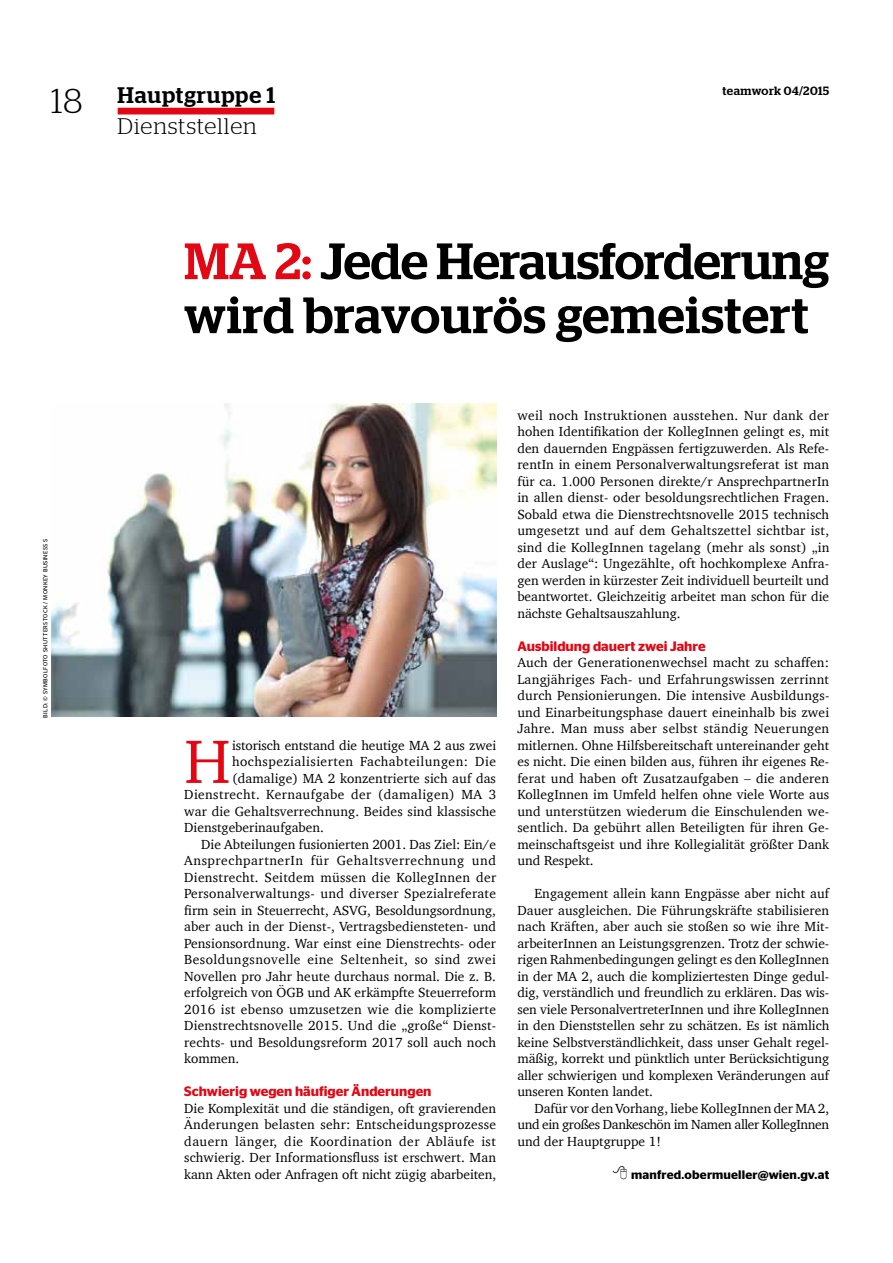
<style>
.page{position:relative;width:893px;height:1263px;background:#fff}
.page>*{position:absolute;margin:0;border:0;box-sizing:border-box;transform-origin:0 0}
.t1{font:62.7px "Charter";color:#e30613}
.t2{font:500 51px/54px "Stag";color:#000}
.t3{font:300 22.5px/30.9px "Stag";letter-spacing:.04em;color:#000}
.t4{font:600 13.65px "Stag Sans";color:#e30613}
.t5{font:13.5px/16.5px "Charter";letter-spacing:.005em;color:#000;text-align:justify}
.t6{font:13.5px "Charter";letter-spacing:.035em;color:#000}
.t7{font:13.5px "Charter";letter-spacing:.025em;color:#000}
.t8{font:13.5px "Charter";letter-spacing:.04em;color:#000}
.t9{font:13.5px "Charter";letter-spacing:.03em;color:#000}
.t10{font:600 12.3px "Stag Sans";letter-spacing:.015em;color:#000}
.t11{font:500 12px "Stag";letter-spacing:.04em;color:#000}
.t12{font:6px "Stag Sans";letter-spacing:.06em;color:#000}
.s1{font-size:34.5px}
.s2{font-weight:500}
.s3{color:#e30613}
</style>
<div class="page">
<div style="left:118px;top:108px;width:156px;height:6px;background:#e30613"></div>
<img style="left:51px;top:403px;width:445px;height:314px">
<h3 class="t3" style="left:118px;top:79px;width:159px;text-indent:-67px"><span class="s1">18</span> <span class="s2">Hauptgruppe 1<br></span>Dienststellen</h3>
<p class="t11" style="left:722px;top:83px;width:108px">teamwork 04/2015</p>
<p class="t12" style="left:42px;top:717px;width:180px;rotate:-90deg">Bild: © Symbolfoto Shutterstock / Monkey Business s</p>
<h2 class="t2" style="left:184px;top:234px;width:646px"><span class="s3">MA 2:</span> Jede Herausforderung wird bravourös gemeistert</h2>
<h1 class="t1" style="left:184px;top:707px;width:48px">H</h1>
<p class="t5" style="left:232px;top:737px;width:266px">istorisch entstand die heutige MA 2 aus zwei</p>
<p class="t6" style="left:232px;top:750px;width:265px">hochspezialisierten Fachabteilungen: Die</p>
<p class="t5" style="left:232px;top:770px;width:265px">(damalige) MA 2 konzentrierte sich auf das</p>
<p class="t9" style="left:184px;top:783px;width:313px">Dienstrecht. Kernaufgabe der (damaligen) MA 3</p>
<p class="t5" style="left:184px;top:803px;width:313px">war die Gehaltsverrechnung. Beides sind klassische</p>
<p class="t5" style="left:184px;top:819px;width:141px">Dienstgeberinaufgaben.</p>
<p class="t5" style="left:201px;top:836px;width:296px">Die Abteilungen fusionierten 2001. Das Ziel: Ein/e</p>
<p class="t8" style="left:184px;top:849px;width:313px">AnsprechpartnerIn für Gehaltsverrechnung und</p>
<p class="t7" style="left:184px;top:866px;width:313px">Dienstrecht. Seitdem müssen die KollegInnen der</p>
<p class="t5" style="left:184px;top:885px;width:313px">Personalverwaltungs- und diverser Spezialreferate</p>
<p class="t5" style="left:184px;top:902px;width:313px">firm sein in Steuerrecht, ASVG, Besoldungsordnung,</p>
<p class="t5" style="left:184px;top:918px;width:313px">aber auch in der Dienst-, Vertragsbediensteten- und</p>
<p class="t5" style="left:184px;top:935px;width:313px">Pensionsordnung. War einst eine Dienstrechts- oder</p>
<p class="t6" style="left:184px;top:948px;width:313px">Besoldungsnovelle eine Seltenheit, so sind zwei</p>
<p class="t5" style="left:184px;top:968px;width:313px">Novellen pro Jahr heute durchaus normal. Die z. B.</p>
<p class="t5" style="left:184px;top:984px;width:313px">erfolgreich von ÖGB und AK erkämpfte Steuerreform</p>
<p class="t5" style="left:184px;top:1001px;width:313px">2016 ist ebenso umzusetzen wie die komplizierte</p>
<p class="t5" style="left:184px;top:1017px;width:313px">Dienstrechtsnovelle 2015. Und die „große“ Dienst-</p>
<p class="t5" style="left:184px;top:1034px;width:313px">rechts- und Besoldungsreform 2017 soll auch noch</p>
<p class="t5" style="left:184px;top:1050px;width:57px">kommen.</p>
<p class="t4" style="left:184px;top:1084px;width:249px">Schwierig wegen häufiger Änderungen</p>
<p class="t5" style="left:184px;top:1100px;width:313px">Die Komplexität und die ständigen, oft gravierenden Änderungen belasten sehr: Entscheidungsprozesse dauern länger, die Koordination der Abläufe ist schwierig. Der Informationsfluss ist erschwert. Man kann Akten oder Anfragen oft nicht zügig abarbeiten,</p>
<p class="t5" style="left:517px;top:407px;width:313px">weil noch Instruktionen ausstehen. Nur dank der hohen Identifikation der KollegInnen gelingt es, mit den dauernden Engpässen fertigzuwerden. Als Refe&shy;rentIn in einem Personalverwaltungsreferat ist man für ca. 1.000 Personen direkte/r AnsprechpartnerIn in allen dienst- oder besoldungsrechtlichen Fragen.<br>Sobald etwa die Dienstrechtsnovelle 2015 technisch umgesetzt und auf dem Gehaltszettel sichtbar ist, sind die KollegInnen tagelang (mehr als sonst) „in der Auslage“: Ungezählte, oft hochkomplexe Anfra&shy;gen werden in kürzester Zeit individuell beurteilt und beantwortet. Gleichzeitig arbeitet man schon für die nächste Gehaltsauszahlung.</p>
<p class="t4" style="left:517px;top:638px;width:190px">Ausbildung dauert zwei Jahre</p>
<p class="t5" style="left:517px;top:654px;width:313px">Auch der Generationenwechsel macht zu schaffen:<br>Langjähriges Fach- und Erfahrungswissen zerrinnt durch Pensionierungen. Die intensive Ausbildungs&shy;und Einarbeitungsphase dauert eineinhalb bis zwei Jahre. Man muss aber selbst ständig Neuerungen mitlernen. Ohne Hilfsbereitschaft untereinander geht es nicht. Die einen bilden aus, führen ihr eigenes Re&shy;ferat und haben oft Zusatzaufgaben – die anderen KollegInnen im Umfeld helfen ohne viele Worte aus und unterstützen wiederum die Einschulenden we&shy;sentlich. Da gebührt allen Beteiligten für ihren Ge&shy;meinschaftsgeist und ihre Kollegialität größter Dank und Respekt.</p>
<p class="t5" style="left:517px;top:885px;width:313px;text-indent:17px">Engagement allein kann Engpässe aber nicht auf Dauer ausgleichen. Die Führungskräfte stabilisieren nach Kräften, aber auch sie stoßen so wie ihre Mit&shy;arbeiterInnen an Leistungsgrenzen. Trotz der schwie&shy;rigen Rahmenbedingungen gelingt es den KollegInnen in der MA 2, auch die kompliziertesten Dinge gedul&shy;dig, verständlich und freundlich zu erklären. Das wis&shy;sen viele PersonalvertreterInnen und ihre KollegInnen in den Dienststellen sehr zu schätzen. Es ist nämlich keine Selbstverständlichkeit, dass unser Gehalt regel&shy;mäßig, korrekt und pünktlich unter Berücksichtigung aller schwierigen und komplexen Veränderungen auf unseren Konten landet.</p>
<p class="t5" style="left:517px;top:1100px;width:313px;text-indent:17px">Dafür vor den Vorhang, liebe KollegInnen der MA 2, und ein großes Dankeschön im Namen aller KollegInnen und der Hauptgruppe 1!</p>
<p class="t10" style="left:631px;top:1167px;width:200px">manfred.obermueller@wien.gv.at</p>
</div>
